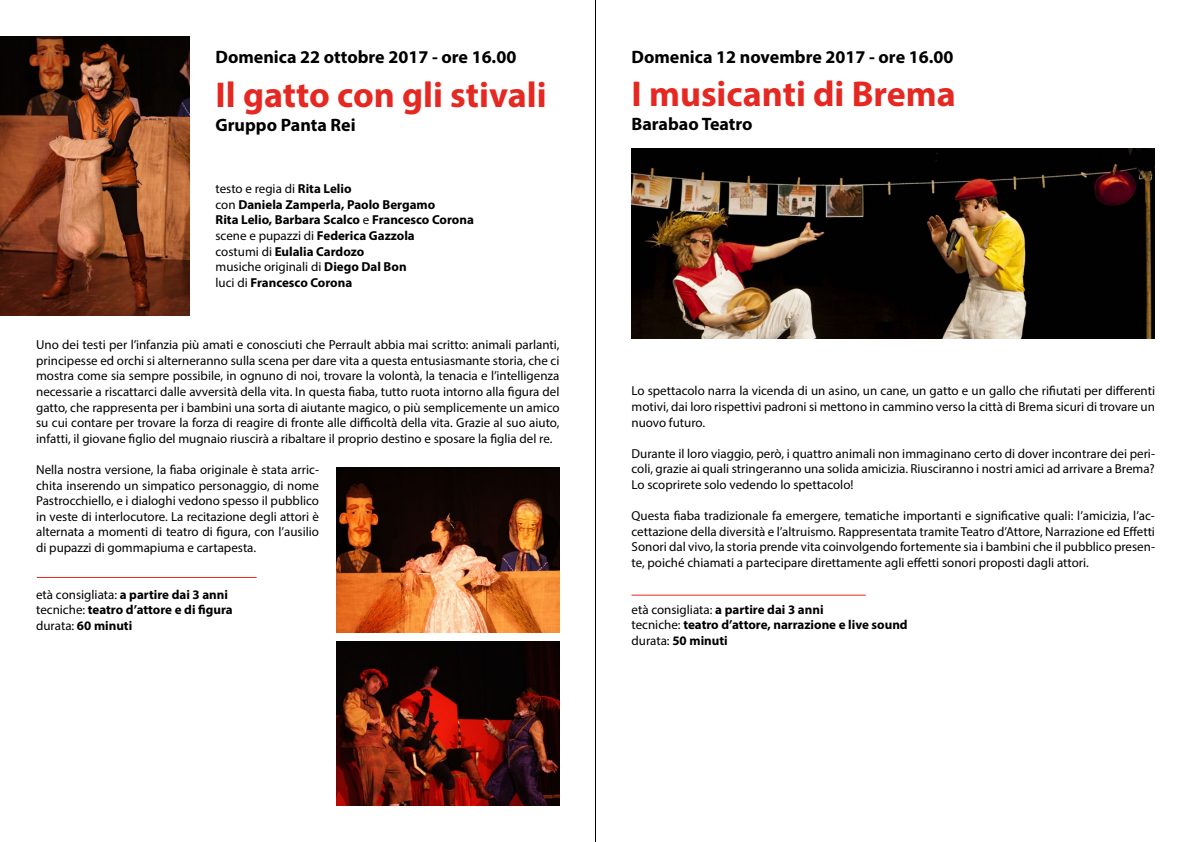
<style>
.page{position:relative;width:1191px;height:842px;background:#fff}
.page>*{position:absolute;margin:0;border:0;box-sizing:border-box;transform-origin:0 0}
.t1{font:700 36px "Myriad Pro";color:#e52821}
.t2{font:700 18px "Myriad Pro";color:#000}
.t3{font:13px/15.6px "Myriad Pro";color:#000;text-align:justify}
.t4{font:700 13px/15.6px "Myriad Pro";color:#000}
.s1{font-weight:400}
</style>
<div class="page">
<hr style="left:595px;top:0;width:1px;height:842px;background:#000">
<img style="left:336px;top:468px;width:223px;height:164px">
<img style="left:336px;top:641px;width:223px;height:165px">
<img style="left:0;top:36px;width:190px;height:279px">
<hr style="left:37px;top:577px;width:220px;height:1px;background:#e52821">
<img style="left:631px;top:149px;width:524px;height:190px">
<hr style="left:631px;top:595px;width:235px;height:1px;background:#e52821">
<h2 class="t2" style="left:215px;top:46px;width:302px">Domenica 22 ottobre 2017 - ore 16.00</h2>
<h1 class="t1" style="left:215px;top:71px;width:332px">Il gatto con gli stivali</h1>
<h2 class="t2" style="left:215px;top:113px;width:142px">Gruppo Panta Rei</h2>
<p class="t4" style="left:215px;top:180px;width:260px"><span class="s1">testo e regia di</span> Rita Lelio<br><span class="s1">con</span> Daniela Zamperla, Paolo Bergamo<br>Rita Lelio, Barbara Scalco <span class="s1">e</span> Francesco Corona <span class="s1">scene e pupazzi di</span> Federica Gazzola<br><span class="s1">costumi di</span> Eulalia Cardozo<br><span class="s1">musiche originali di</span> Diego Dal Bon<br><span class="s1">luci di</span> Francesco Corona</p>
<p class="t3" style="left:36px;top:337px;width:525px">Uno dei testi per l’infanzia più amati e conosciuti che Perrault abbia mai scritto: animali parlanti, principesse ed orchi si alterneranno sulla scena per dare vita a questa entusiasmante storia, che ci mostra come sia sempre possibile, in ognuno di noi, trovare la volontà, la tenacia e l’intelligenza necessarie a riscattarci dalle avversità della vita. In questa fiaba, tutto ruota intorno alla figura del gatto, che rappresenta per i bambini una sorta di aiutante magico, o più semplicemente un amico su cui contare per trovare la forza di reagire di fronte alle difficoltà della vita. Grazie al suo aiuto, infatti, il giovane figlio del mugnaio riuscirà a ribaltare il proprio destino e sposare la figlia del re.</p>
<p class="t3" style="left:36px;top:462px;width:284px">Nella nostra versione, la fiaba originale è stata arric&shy;chita inserendo un simpatico personaggio, di nome Pastrocchiello, e i dialoghi vedono spesso il pubblico in veste di interlocutore. La recitazione degli attori è alternata a momenti di teatro di figura, con l’ausilio di pupazzi di gommapiuma e cartapesta.</p>
<p class="t4" style="left:36px;top:586px;width:198px"><span class="s1">età consigliata:</span> a partire dai 3 anni <span class="s1">tecniche:</span> teatro d’attore e di figura <span class="s1">durata:</span> 60 minuti</p>
<h2 class="t2" style="left:631px;top:45px;width:323px">Domenica 12 novembre 2017 - ore 16.00</h2>
<h1 class="t1" style="left:631px;top:71px;width:326px">I musicanti di Brema</h1>
<h2 class="t2" style="left:631px;top:112px;width:123px">Barabao Teatro</h2>
<p class="t3" style="left:631px;top:383px;width:525px">Lo spettacolo narra la vicenda di un asino, un cane, un gatto e un gallo che rifiutati per differenti motivi, dai loro rispettivi padroni si mettono in cammino verso la città di Brema sicuri di trovare un nuovo futuro.</p>
<p class="t3" style="left:631px;top:445px;width:525px">Durante il loro viaggio, però, i quattro animali non immaginano certo di dover incontrare dei peri&shy;coli, grazie ai quali stringeranno una solida amicizia. Riusciranno i nostri amici ad arrivare a Brema?<br>Lo scoprirete solo vedendo lo spettacolo!</p>
<p class="t3" style="left:631px;top:508px;width:525px">Questa fiaba tradizionale fa emergere, tematiche importanti e significative quali: l’amicizia, l’ac&shy;cettazione della diversità e l’altruismo. Rappresentata tramite Teatro d’Attore, Narrazione ed Effetti Sonori dal vivo, la storia prende vita coinvolgendo fortemente sia i bambini che il pubblico presen&shy;te, poiché chiamati a partecipare direttamente agli effetti sonori proposti dagli attori.</p>
<p class="t4" style="left:631px;top:601px;width:278px"><span class="s1">età consigliata:</span> a partire dai 3 anni<br><span class="s1">tecniche:</span> teatro d’attore, narrazione e live sound <span class="s1">durata:</span> 50 minuti</p>
</div>
